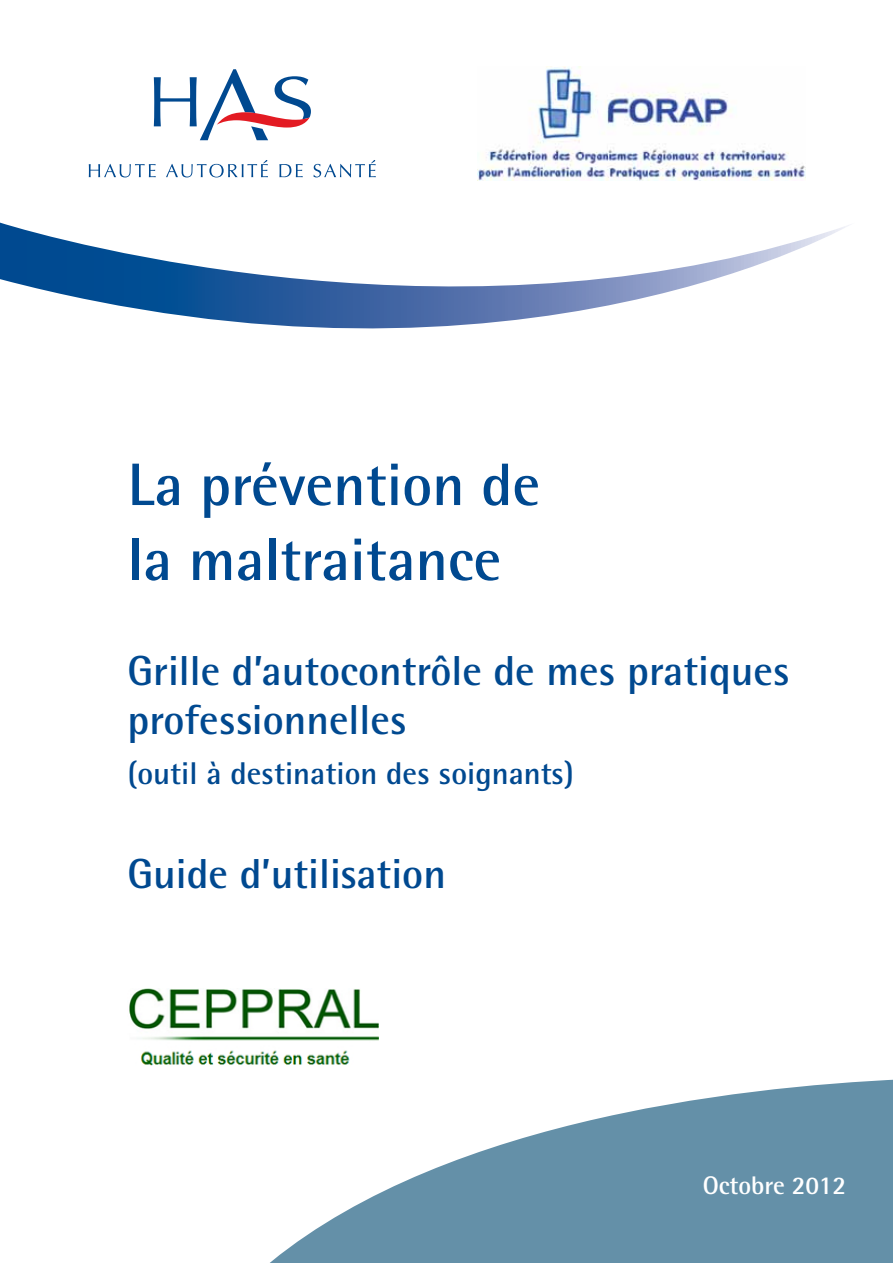
<style>
.page{position:relative;width:893px;height:1263px;background:#fff}
.page>*{position:absolute;margin:0;border:0;box-sizing:border-box;transform-origin:0 0}
.t1{font:700 60px/75px "Rotis Semi Sans Std";color:#004990}
.t2{font:700 42px/49.5px "Rotis Semi Sans Std";color:#004990}
.t3{font:700 31.5px "Rotis Semi Sans Std";color:#004990}
.t4{font:700 25.5px "Rotis Semi Sans Std";color:#fff}
</style>
<div class="page">
<svg style="left:270px;top:1079px;width:622px;height:184px;fill:#6490a8"></svg>
<svg style="left:89px;top:164px;width:67px;height:13px"></svg>
<svg style="left:166px;top:160px;width:102px;height:17px"></svg>
<svg style="left:279px;top:164px;width:24px;height:13px"></svg>
<svg style="left:313px;top:160px;width:63px;height:17px"></svg>
<svg style="left:154px;top:69px;width:157px;height:71px"></svg>
<svg style="left:0;top:223px;width:849px;height:106px"></svg>
<img style="left:478px;top:66px;width:327px;height:115px">
<img style="left:129px;top:989px;width:249px;height:77px">
<h1 class="t1" style="left:128px;top:453px;width:414px">La prévention de la maltraitance</h1>
<p class="t2" style="left:128px;top:650px;width:663px">Grille d’autocontrôle de mes pratiques professionnelles</p>
<p class="t3" style="left:128px;top:761px;width:448px">(outil à destination des soignants)</p>
<p class="t2" style="left:128px;top:854px;width:320px">Guide d’utilisation</p>
<p class="t4" style="left:702px;top:1176px;width:145px">Octobre 2012</p>
</div>
